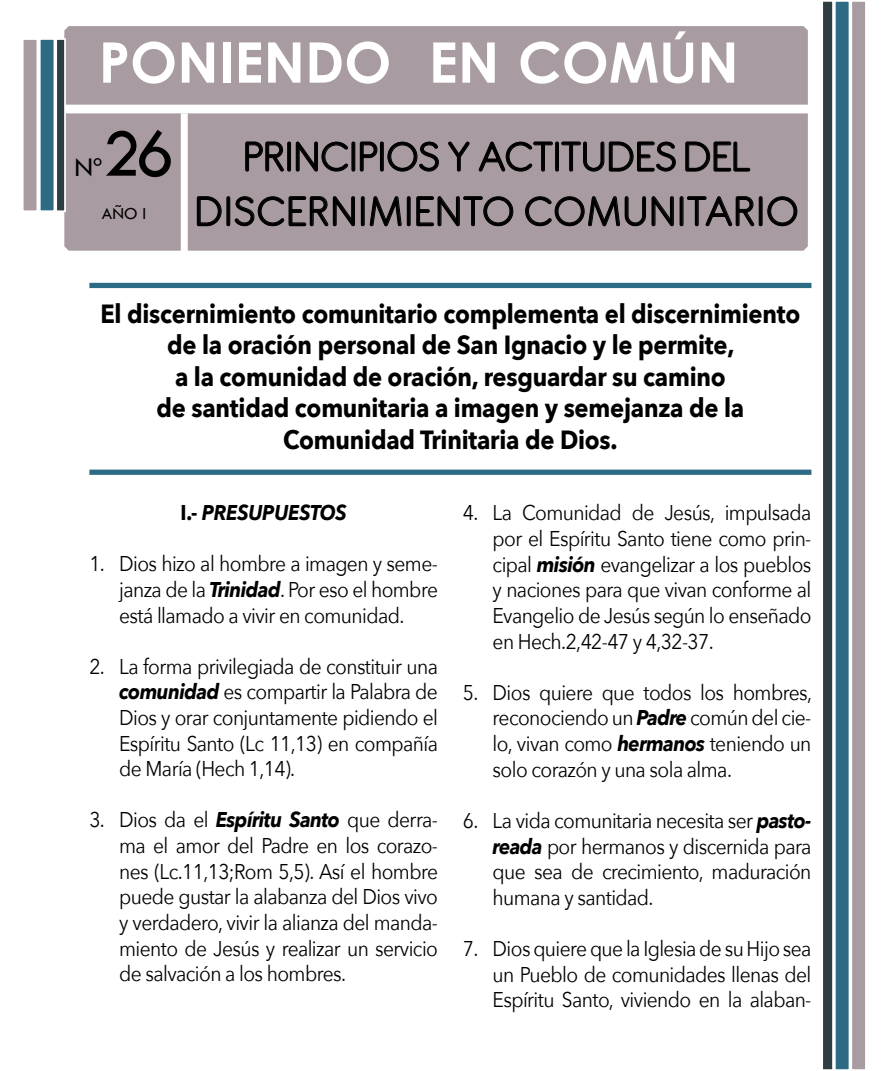
<style>
.page{position:relative;width:881px;height:1071px;background:#fff}
.page>*{position:absolute;margin:0;border:0;box-sizing:border-box;transform-origin:0 0}
.t1{font:700 56px "Levenim";color:#fff}
.t2{font:45.5px "Antipasto";color:#000}
.t3{font:45.5px "Antipasto";letter-spacing:.02em;color:#000}
.t4{font:28px "Tw Cen";color:#000}
.t5{font:700 26.25px/31.5px "Avenir Next";letter-spacing:-.01em;color:#000;text-align:center;scale:.9 1}
.t6{font:21.35px/25.6px "Avenir Next";letter-spacing:-.03em;color:#000;text-align:justify;scale:.9 1}
.t7{font:italic 700 21.35px "Avenir Next";letter-spacing:-.01em;color:#000;scale:.9 1}
.t8{font:17.5px "Tw Cen";color:#000}
.s1{font-family:"Trebuchet MS"}
.s2{font-family:"Tw Cen";font-size:70px}
.s3{font-style:normal}
.s4{font-weight:700;font-style:italic}
</style>
<div class="page">
<div style="left:820px;top:0;width:13px;height:1071px;background:#2d3e43;border:2px solid #fff"></div>
<div style="left:833px;top:0;width:16px;height:1071px;background:#2d6a83;border:2px solid #fff"></div>
<div style="left:849px;top:0;width:17px;height:1071px;background:#a89ca2;border:2px solid #fff"></div>
<div style="left:64px;top:26px;width:743px;height:225px;background:#a89ca2"></div>
<div style="left:61px;top:105px;width:749px;height:8px;background:#fff"></div>
<div style="left:55px;top:38px;width:11px;height:174px;background:#2d3e43;border:2px solid #fff"></div>
<div style="left:39px;top:38px;width:16px;height:174px;background:#2d6a83;border:2px solid #fff"></div>
<div style="left:22px;top:38px;width:16px;height:174px;background:#a89ca2;border:2px solid #fff"></div>
<div style="left:181px;top:113px;width:7px;height:139px;background:#fff"></div>
<div style="left:89px;top:283px;width:722px;height:5px;background:#2d6a83"></div>
<div style="left:89px;top:470px;width:722px;height:5px;background:#2d6a83"></div>
<svg style="left:245px;top:141px;width:194px;height:31px"></svg>
<svg style="left:448px;top:141px;width:21px;height:31px"></svg>
<svg style="left:478px;top:141px;width:197px;height:31px"></svg>
<svg style="left:685px;top:141px;width:65px;height:31px"></svg>
<svg style="left:196px;top:196px;width:317px;height:31px"></svg>
<svg style="left:525px;top:196px;width:272px;height:31px"></svg>
<h1 class="t1" style="left:99px;top:30px;width:641px">PONIENDO EN COM<span class="s1">Ú</span>N</h1>
<h2 class="t2" style="left:102px;top:131px;width:648px"><span class="s2">26</span> PRINCIPIOS Y ACTITUDES DEL</h2>
<p class="t8" style="left:102px;top:203px;width:46px">AÑO I</p>
<h2 class="t3" style="left:195px;top:185px;width:604px">DISCERNIMIENTO COMUNITARIO</h2>
<h3 class="t4" style="left:74px;top:150px;width:29px">Nº</h3>
<p class="t5" style="left:100px;top:297px;width:778px">El discernimiento comunitario complementa el discernimiento de la oración personal de San Ignacio y le permite,<br>a la comunidad de oración, resguardar su camino<br>de santidad comunitaria a imagen y semejanza de la Comunidad Trinitaria de Dios.</p>
<p class="t7" style="left:180px;top:495px;width:186px"><span class="s3">I.-</span> PRESUPUESTOS</p>
<p class="t6" style="left:119px;top:550px;width:355px;text-indent:-30px">1. Dios hizo al hombre a imagen y seme&shy;janza de la <span class="s4">Trinidad</span>. Por eso el hombre está llamado a vivir en comunidad.</p>
<p class="t6" style="left:119px;top:653px;width:355px;text-indent:-30px">2. La forma privilegiada de constituir una <span class="s4">comunidad</span> es compartir la Palabra de Dios y orar conjuntamente pidiendo el Espíritu Santo (Lc 11,13) en compañía de María (Hech 1,14).</p>
<p class="t6" style="left:119px;top:806px;width:355px;text-indent:-30px">3. Dios da el <span class="s4">Espíritu Santo</span> que derra&shy;ma el amor del Padre en los corazo&shy;nes (Lc.11,13;Rom 5,5). Así el hombre puede gustar la alabanza del Dios vivo y verdadero, vivir la alianza del manda&shy;miento de Jesús y realizar un servicio de salvación a los hombres.</p>
<p class="t6" style="left:492px;top:499px;width:355px;text-indent:-30px">4. La Comunidad de Jesús, impulsada por el Espíritu Santo tiene como prin&shy;cipal <span class="s4">misión</span> evangelizar a los pueblos y naciones para que vivan conforme al Evangelio de Jesús según lo enseñado en Hech.2,42-47 y 4,32-37.</p>
<p class="t6" style="left:492px;top:679px;width:356px;text-indent:-30px">5. Dios quiere que todos los hombres, reconociendo un <span class="s4">Padre</span> común del cie&shy;lo, vivan como <span class="s4">hermanos</span> teniendo un solo corazón y una sola alma.</p>
<p class="t6" style="left:492px;top:807px;width:355px;text-indent:-30px">6. La vida comunitaria necesita ser <span class="s4">pasto&shy;reada</span> por hermanos y discernida para que sea de crecimiento, maduración humana y santidad.</p>
<p class="t6" style="left:492px;top:935px;width:355px;text-indent:-30px">7. Dios quiere que la Iglesia de su Hijo sea un Pueblo de comunidades llenas del Espíritu Santo, viviendo en la alaban-</p>
</div>
